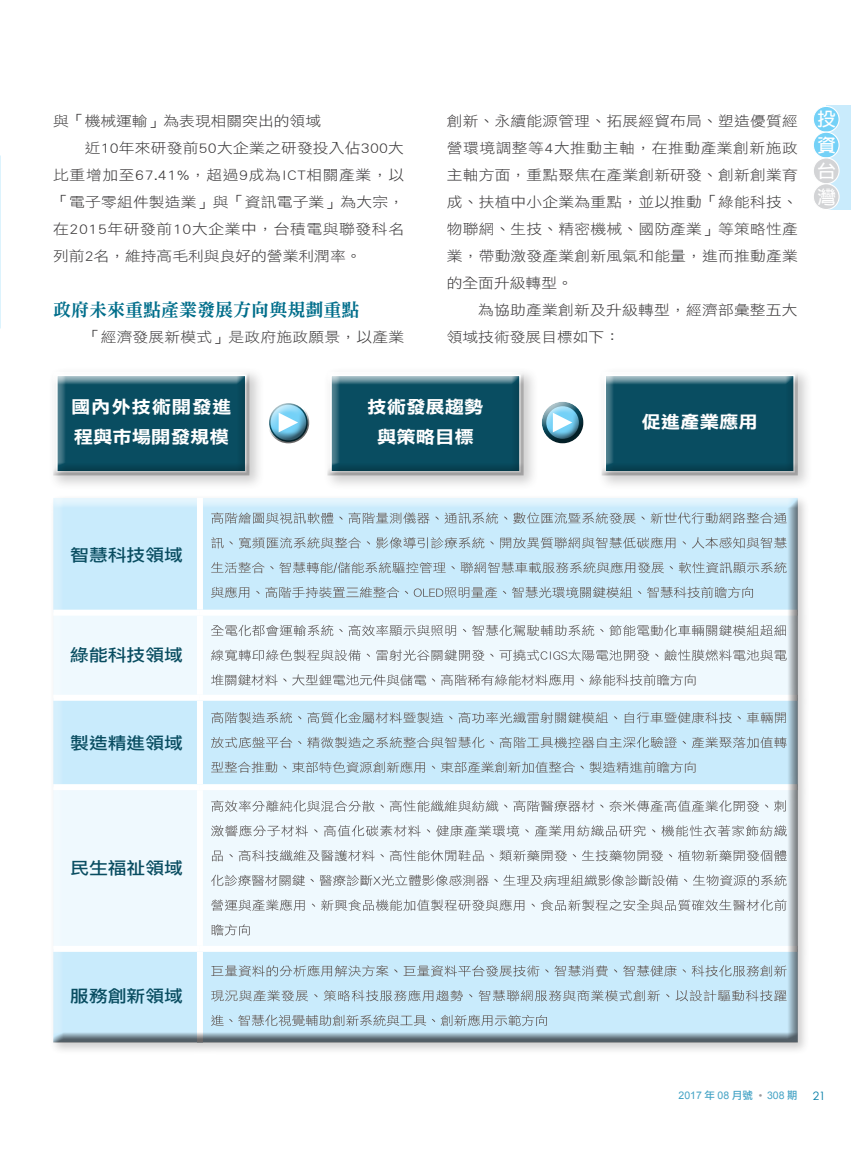
<style>
.page{position:relative;width:851px;height:1149px;background:#fff}
.page>*{position:absolute;margin:0;border:0;box-sizing:border-box;transform-origin:0 0}
.t1{font:700 18.45px/26px "Lin Gothic";color:#fff;text-align:justify}
.t2{font:18px "DFN Ming W9 WINP BF";color:#006e8b}
.t3{font:17.4px/30.5px "DF Li Hei Std W7";color:#fff;text-align:center;scale:1.11 1}
.t4{font:17.4px/30.5px "DF Li Hei Std W7";letter-spacing:.02em;color:#fff;scale:1.11 1}
.t5{font:16.8px "DF Li Hei Std W5";color:#094d61;scale:1.11 1}
.t6{font:14.1px/27px "DF Li Hei Std W3";letter-spacing:.015em;color:#373536;text-align:justify;scale:1.11 1}
.t7{font:14.1px "DF Li Hei Std W3";letter-spacing:.04em;color:#373536;scale:1.11 1}
.t8{font:11.55px "Century Gothic";color:#007ca6}
.t9{font:10.5px "Arial";color:#44a3c5}
.s1{font-family:"DF Li Hei Std W5"}
.s2{font-family:"Adobe Ming Std";font-weight:300;color:#97989c}
</style>
<div class="page">
<div style="left:48px;top:367px;width:217px;height:123px;background:#373536;opacity:.25"></div>
<div style="left:44px;top:369px;width:208px;height:108px;background:#fff"></div>
<div style="left:46px;top:371px;width:206px;height:106px;background:#373536;opacity:.31"></div>
<div style="left:322px;top:367px;width:217px;height:123px;background:#373536;opacity:.25"></div>
<div style="left:318px;top:369px;width:208px;height:108px;background:#fff"></div>
<div style="left:320px;top:371px;width:206px;height:106px;background:#373536;opacity:.31"></div>
<div style="left:596px;top:367px;width:217px;height:123px;background:#373536;opacity:.25"></div>
<div style="left:592px;top:369px;width:208px;height:108px;background:#fff"></div>
<div style="left:594px;top:371px;width:206px;height:106px;background:#373536;opacity:.31"></div>
<div style="left:265px;top:399px;width:46px;height:31px;background:#fff;opacity:.75"></div>
<div style="left:265px;top:407px;width:46px;height:39px;background:#373536;opacity:.75"></div>
<svg style="left:278px;top:412px;width:20px;height:20px"></svg>
<div style="left:539px;top:399px;width:45px;height:31px;background:#fff;opacity:.75"></div>
<div style="left:539px;top:407px;width:45px;height:37px;background:#373536;opacity:.75"></div>
<svg style="left:552px;top:412px;width:20px;height:20px"></svg>
<div style="left:44px;top:497px;width:764px;height:555px;background:#373536;opacity:.75"></div>
<div style="left:826px;top:106px;width:24px;height:104px;background:#c9ebfc"></div>
<div style="left:813px;top:106px;width:26px;height:26px;background:#74d1f7;border-radius:50%"></div>
<div style="left:812px;top:106px;width:27px;height:27px;border:1px solid #fff;border-radius:50%"></div>
<div style="left:813px;top:132px;width:26px;height:26px;background:#74d1f7;border-radius:50%"></div>
<div style="left:812px;top:132px;width:27px;height:26px;border:1px solid #fff;border-radius:50%"></div>
<div style="left:813px;top:158px;width:26px;height:26px;background:#d3d4d6;border-radius:50%"></div>
<div style="left:812px;top:157px;width:27px;height:27px;border:1px solid #fff;border-radius:50%"></div>
<div style="left:813px;top:184px;width:26px;height:25px;background:#d3d4d6;border-radius:50%"></div>
<div style="left:812px;top:183px;width:27px;height:27px;border:1px solid #fff;border-radius:50%"></div>
<p class="t6" style="left:53px;top:107px;width:243px">與「機械運輸」為表現相關突出的領域</p>
<p class="t6" style="left:85px;top:134px;width:289px">近10年來研發前50大企業之研發投入佔300大</p>
<p class="t7" style="left:53px;top:167px;width:318px">比重增加至67.41%，超過9成為ICT相關產業，以</p>
<p class="t6" style="left:53px;top:188px;width:318px">「電子零組件製造業」與「資訊電子業」為大宗，</p>
<p class="t7" style="left:53px;top:221px;width:317px">在2015年研發前10大企業中，台積電與聯發科名</p>
<p class="t6" style="left:53px;top:242px;width:279px">列前2名，維持高毛利與良好的營業利潤率。</p>
<p class="t2" style="left:53px;top:301px;width:308px">政府未來重點產業發展方向與規劃重點</p>
<p class="t6" style="left:85px;top:323px;width:289px">「經濟發展新模式」是政府施政願景，以產業</p>
<p class="t6" style="left:446px;top:107px;width:318px">創新、永續能源管理、拓展經貿布局、塑造優質經營環境調整等4大推動主軸，在推動產業創新施政主軸方面，重點聚焦在產業創新研發、創新創業育成、扶植中小企業為重點，並以推動「綠能科技、物聯網、生技、精密機械、國防產業」等策略性產業，帶動激發產業創新風氣和能量，進而推動產業的全面升級轉型。</p>
<p class="t6" style="left:446px;top:296px;width:317px;text-indent:32px">為協助產業創新及升級轉型，經濟部彙整五大領域技術發展目標如下：</p>
<h1 class="t1" style="left:817px;top:106px;width:19px">投資台灣</h1>
<p class="t4" style="left:71px;top:391px;width:146px">國內外技術開發進程與市場開發規模</p>
<p class="t3" style="left:367px;top:391px;width:106px">技術發展趨勢與策略目標</p>
<p class="t3" style="left:641px;top:406px;width:106px">促進產業應用</p>
<p class="t5" style="left:70px;top:546px;width:103px">智慧科技領域</p>
<p class="t5" style="left:70px;top:646px;width:103px">綠能科技領域</p>
<p class="t5" style="left:70px;top:733px;width:103px">製造精進領域</p>
<p class="t5" style="left:70px;top:858px;width:103px">民生福祉領域</p>
<p class="t5" style="left:70px;top:986px;width:103px">服務創新領域</p>
<p class="t9" style="left:678px;top:1089px;width:121px">2017 <span class="s1">年</span> 08 <span class="s1">月號</span> <span class="s2">˙</span>308 <span class="s1">期</span></p>
<p class="t8" style="left:812px;top:1087px;width:14px">21</p>
</div>
